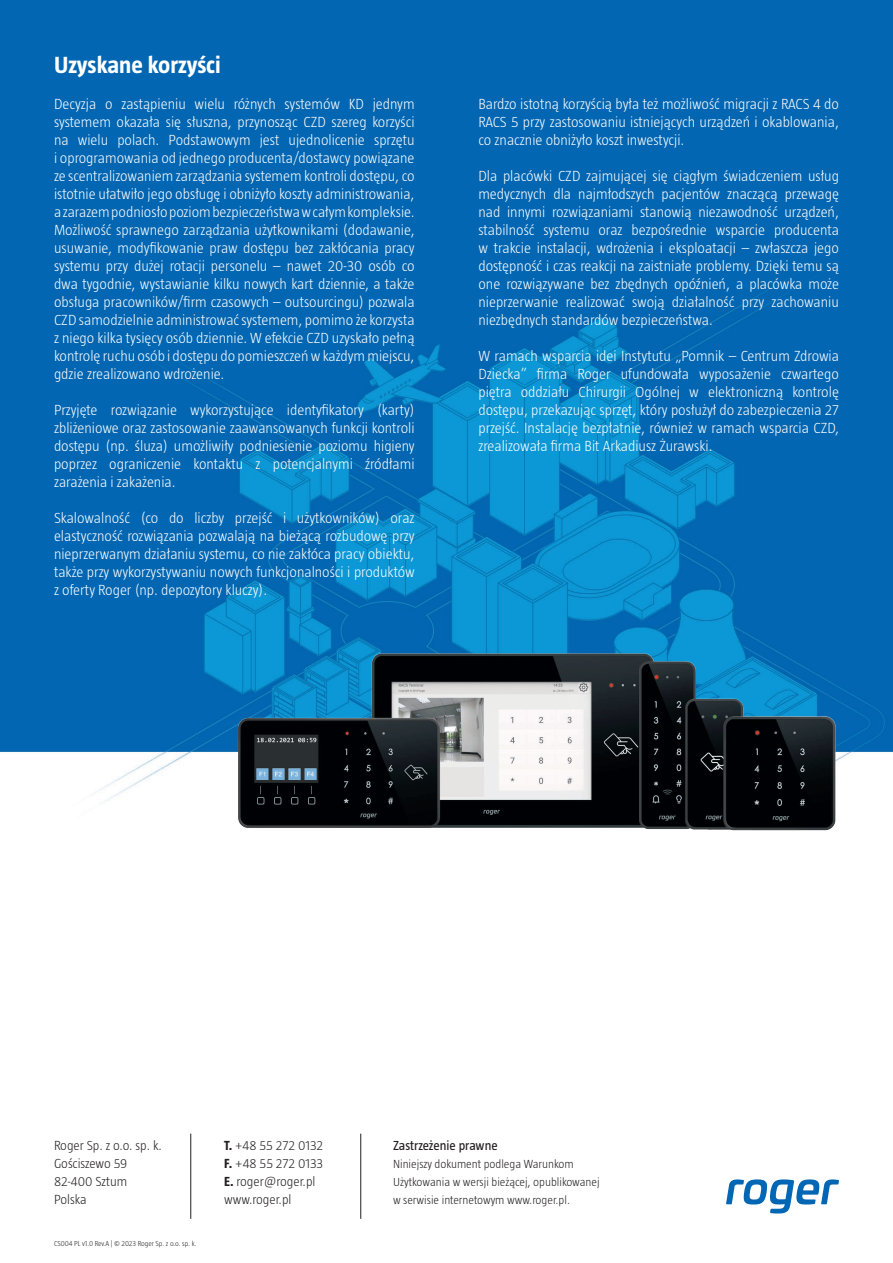
<style>
.page{position:relative;width:893px;height:1263px;background:#fff}
.page>*{position:absolute;margin:0;border:0;box-sizing:border-box;transform-origin:0 0}
.t1{font:700 24px "Taz";color:#fff}
.t2{font:300 15px/18px "Taz";color:#fff;text-align:justify}
.t3{font:300 13.5px/18px "Taz";color:#231f20}
.t4{font:13.5px "Taz";color:#231f20}
.t5{font:300 12px/18px "Taz";color:#231f20}
.t6{font:300 7.35px "Taz";color:#231f20}
.s1{font-weight:700}
</style>
<div class="page">
<img style="left:0;top:0;width:893px;height:801px">
<hr style="left:190px;top:1133px;width:1px;height:86px;background:#231f20">
<hr style="left:360px;top:1133px;width:1px;height:86px;background:#231f20">
<svg style="left:726px;top:1179px;width:113px;height:34px"></svg>
<img style="left:177px;top:619px;width:674px;height:212px">
<h1 class="t1" style="left:54px;top:52px;width:168px">Uzyskane korzyści</h1>
<p class="t2" style="left:54px;top:95px;width:362px">Decyzja o zastąpieniu wielu różnych systemów KD jednym systemem okazała się słuszna, przynosząc CZD szereg korzyści na wielu polach. Podstawowym jest ujednolicenie sprzętu i oprogramowania od jednego producenta/dostawcy powiązane ze scentralizowaniem zarządzania systemem kontroli dostępu, co istotnie ułatwiło jego obsługę i obniżyło koszty administrowania, a zarazem podniosło poziom bezpieczeństwa w całym kompleksie.<br>Możliwość sprawnego zarządzania użytkownikami (dodawanie, usuwanie, modyfikowanie praw dostępu bez zakłócania pracy systemu przy dużej rotacji personelu – nawet 20-30 osób co dwa tygodnie, wystawianie kilku nowych kart dziennie, a także obsługa pracowników/firm czasowych – outsourcingu) pozwala CZD samodzielnie administrować systemem, pomimo że korzysta z niego kilka tysięcy osób dziennie. W efekcie CZD uzyskało pełną kontrolę ruchu osób i dostępu do pomieszczeń w każdym miejscu, gdzie zrealizowano wdrożenie.</p>
<p class="t2" style="left:54px;top:401px;width:362px">Przyjęte rozwiązanie wykorzystujące identyfikatory (karty) zbliżeniowe oraz zastosowanie zaawansowanych funkcji kontroli dostępu (np. śluza) umożliwiły podniesienie poziomu higieny poprzez ograniczenie kontaktu z potencjalnymi źródłami zarażenia i zakażenia.</p>
<p class="t2" style="left:54px;top:509px;width:362px">Skalowalność (co do liczby przejść i użytkowników) oraz elastyczność rozwiązania pozwalają na bieżącą rozbudowę przy nieprzerwanym działaniu systemu, co nie zakłóca pracy obiektu, także przy wykorzystywaniu nowych funkcjonalności i produktów z oferty Roger (np. depozytory kluczy).</p>
<p class="t2" style="left:478px;top:95px;width:362px">Bardzo istotną korzyścią była też możliwość migracji z RACS 4 do RACS 5 przy zastosowaniu istniejących urządzeń i okablowania, co znacznie obniżyło koszt inwestycji.</p>
<p class="t2" style="left:478px;top:167px;width:362px">Dla placówki CZD zajmującej się ciągłym świadczeniem usług medycznych dla najmłodszych pacjentów znaczącą przewagę nad innymi rozwiązaniami stanowią niezawodność urządzeń, stabilność systemu oraz bezpośrednie wsparcie producenta w trakcie instalacji, wdrożenia i eksploatacji – zwłaszcza jego dostępność i czas reakcji na zaistniałe problemy. Dzięki temu są one rozwiązywane bez zbędnych opóźnień, a placówka może nieprzerwanie realizować swoją działalność przy zachowaniu niezbędnych standardów bezpieczeństwa.</p>
<p class="t2" style="left:478px;top:347px;width:362px">W ramach wsparcia idei Instytutu „Pomnik – Centrum Zdrowia Dziecka” firma Roger ufundowała wyposażenie czwartego piętra oddziału Chirurgii Ogólnej w elektroniczną kontrolę dostępu, przekazując sprzęt, który posłużył do zabezpieczenia 27 przejść. Instalację bezpłatnie, również w ramach wsparcia CZD, zrealizowała firma Bit Arkadiusz Żurawski.</p>
<p class="t3" style="left:54px;top:1137px;width:109px">Roger Sp. z o.o. sp. k.<br>Gościszewo 59<br>82-400 Sztum<br>Polska</p>
<p class="t3" style="left:224px;top:1136px;width:101px"><span class="s1">T.</span> +48 55 272 0132<br><span class="s1">F.</span> +48 55 272 0133<br><span class="s1">E.</span> roger@roger.pl www.roger.pl</p>
<p class="t4" style="left:393px;top:1138px;width:106px">Zastrzeżenie prawne</p>
<p class="t5" style="left:393px;top:1155px;width:208px">Niniejszy dokument podlega Warunkom<br>Użytkowania w wersji bieżącej, opublikowanej w serwisie internetowym www.roger.pl.</p>
<p class="t6" style="left:54px;top:1239px;width:144px">CS004 PL v1.0 Rev.A | © 2023 Roger Sp. z o.o. sp. k.</p>
</div>
